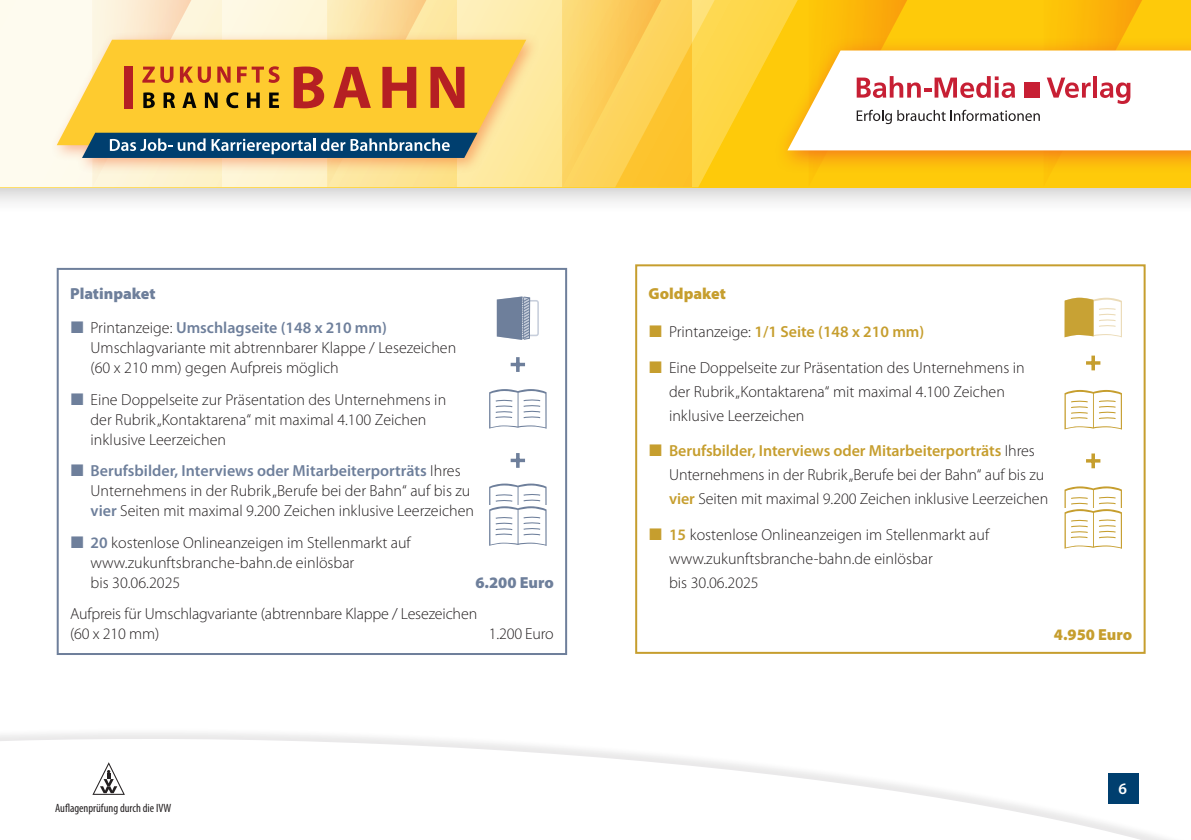
<style>
.page{position:relative;width:1191px;height:840px;background:#fff}
.page>*{position:absolute;margin:0;border:0;box-sizing:border-box;transform-origin:0 0}
.t1{font:300 16px/20px "Myriad Pro";color:#231f20}
.t2{font:600 16px/34.2px "Myriad Pro";color:#6e7f9b}
.t3{font:600 16px "Myriad Pro";color:#c69e2e}
.t4{font:900 16px "Myriad Pro";color:#c69e2e}
.t5{font:900 16px "Myriad Pro";color:#6e7f9b}
.t6{font:600 16px "Myriad Pro";color:#fff}
.t7{font:condensed 12px "Myriad Pro";color:#231f20}
.s1{font-weight:900}
.s2{font-weight:300;color:#231f20}
.s3{font-weight:600;color:#6e7f9b}
.s4{font-weight:600;color:#c69e2e}
</style>
<div class="page">
<svg style="left:0;top:733px;width:1164px;height:106px"></svg>
<div style="left:0;top:0;width:1191px;height:215px;background:#231f20;opacity:.32"></div>
<svg style="left:715px;top:0;width:108px;height:187px"></svg>
<svg style="left:0;top:0;width:715px;height:187px"></svg>
<svg style="left:563px;top:0;width:129px;height:186px"></svg>
<div style="left:774px;top:36px;width:417px;height:138px;background:#f25b21;opacity:.75"></div>
<svg style="left:787px;top:50px;width:404px;height:100px"></svg>
<svg style="left:808px;top:0;width:364px;height:186px"></svg>
<div style="left:1024px;top:82px;width:16px;height:15px;background:#c71f34"></div>
<div style="left:50px;top:32px;width:490px;height:142px;background:#f25b21;opacity:.45"></div>
<svg style="left:57px;top:40px;width:469px;height:105px"></svg>
<svg style="left:82px;top:0;width:395px;height:186px"></svg>
<div style="left:1108px;top:772px;width:30px;height:31px;background:#003f6f"></div>
<svg style="left:92px;top:761px;width:33px;height:33px"></svg>
<div style="left:635px;top:264px;width:510px;height:389px;border:2px solid #c69e2e"></div>
<svg style="left:1064px;top:297px;width:58px;height:40px"></svg>
<svg style="left:1064px;top:390px;width:58px;height:39px"></svg>
<svg style="left:1064px;top:486px;width:58px;height:62px"></svg>
<div style="left:57px;top:268px;width:510px;height:386px;border:2px solid #6e7f9b"></div>
<svg style="left:489px;top:389px;width:57px;height:39px"></svg>
<svg style="left:1086px;top:355px;width:15px;height:16px"></svg>
<svg style="left:1086px;top:453px;width:15px;height:16px"></svg>
<svg style="left:510px;top:357px;width:15px;height:15px"></svg>
<svg style="left:510px;top:453px;width:15px;height:15px"></svg>
<svg style="left:497px;top:296px;width:42px;height:44px"></svg>
<svg style="left:489px;top:483px;width:57px;height:62px"></svg>
<p class="t2" style="left:91px;top:276px;width:298px;text-indent:-21px"><span class="s1">Platinpaket<br></span><span class="s2">Printanzeige:</span> Umschlagseite (148 x 210 mm)</p>
<p class="t1" style="left:91px;top:337px;width:367px">Umschlagvariante mit abtrennbarer Klappe / Lesezeichen (60 x 210 mm) gegen Aufpreis möglich</p>
<p class="t1" style="left:91px;top:389px;width:357px">Eine Doppelseite zur Präsentation des Unternehmens in der Rubrik „Kontaktarena“ mit maximal 4.100 Zeichen inklusive Leerzeichen</p>
<p class="t1" style="left:91px;top:460px;width:385px"><span class="s3">Berufsbilder, Interviews oder Mitarbeiterporträts</span> Ihres<br>Unternehmens in der Rubrik „Berufe bei der Bahn“ auf bis zu <span class="s3">vier</span> Seiten mit maximal 9.200 Zeichen inklusive Leerzeichen</p>
<p class="t1" style="left:91px;top:532px;width:322px"><span class="s3">20</span> kostenlose Onlineanzeigen im Stellenmarkt auf www.zukunftsbranche-bahn.de einlösbar<br>bis 30.06.2025</p>
<p class="t5" style="left:475px;top:571px;width:80px">6.200 Euro</p>
<p class="t1" style="left:70px;top:603px;width:409px">Aufpreis für Umschlagvariante (abtrennbare Klappe / Lesezeichen (60 x 210 mm)</p>
<p class="t1" style="left:489px;top:623px;width:67px">1.200 Euro</p>
<p class="t7" style="left:55px;top:800px;width:118px">Auflagenprüfung durch die IVW</p>
<p class="t4" style="left:648px;top:283px;width:79px">Goldpaket</p>
<p class="t3" style="left:669px;top:321px;width:257px"><span class="s2">Printanzeige:</span> 1/1 Seite (148 x 210 mm)</p>
<p class="t1" style="left:669px;top:355px;width:357px;line-height:24px">Eine Doppelseite zur Präsentation des Unternehmens in der Rubrik „Kontaktarena“ mit maximal 4.100 Zeichen inklusive Leerzeichen</p>
<p class="t1" style="left:669px;top:438px;width:381px;line-height:24px"><span class="s4">Berufsbilder, Interviews oder Mitarbeiterporträts</span> Ihres<br>Unternehmens in der Rubrik „Berufe bei der Bahn“ auf bis zu <span class="s4">vier</span> Seiten mit maximal 9.200 Zeichen inklusive Leerzeichen</p>
<p class="t1" style="left:669px;top:522px;width:322px;line-height:24px"><span class="s4">15</span> kostenlose Onlineanzeigen im Stellenmarkt auf www.zukunftsbranche-bahn.de einlösbar<br>bis 30.06.2025</p>
<p class="t4" style="left:1054px;top:623px;width:80px">4.950 Euro</p>
<p class="t6" style="left:1118px;top:778px;width:10px">6</p>
</div>
